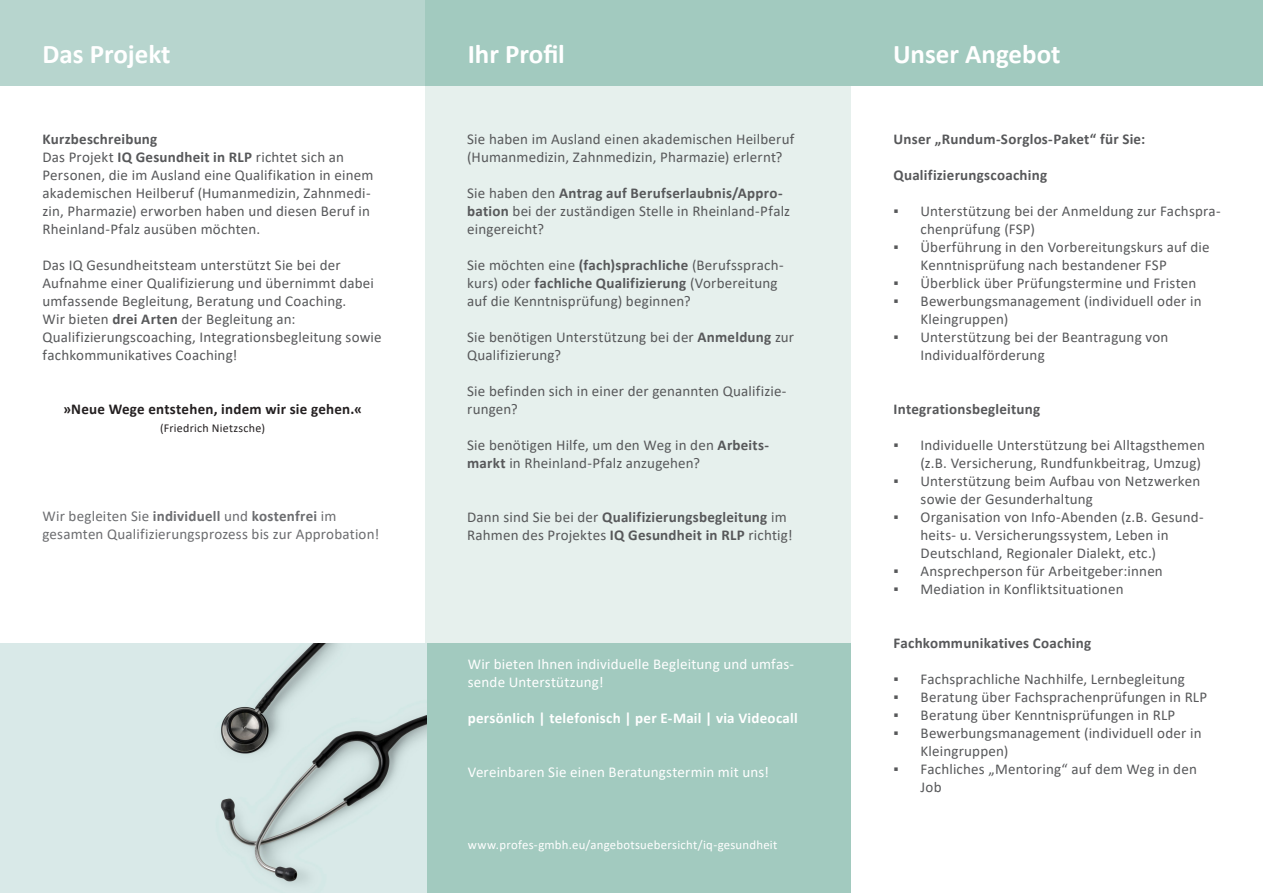
<style>
.page{position:relative;width:1263px;height:893px;background:#fff}
.page>*{position:absolute;margin:0;border:0;box-sizing:border-box;transform-origin:0 0}
._01_Überschrift_weiß_auf_grün{font:700 27px "Calibri";color:#fff}
._04_Fließtext_Calibri{font:15px/18px "Calibri";letter-spacing:.01em;color:#57585a}
._04_Fließtext_Calibri-2{font:700 15px "Calibri";letter-spacing:.015em;color:#57585a}
._04_Fließtext_Calibri-3{font:15px/18px "Calibri";letter-spacing:.01em;color:#fff}
._04_Fließtext_Calibri-4{font:15px/18px "Calibri";letter-spacing:.01em;color:#6c6d70}
._04_Fließtext_Calibri-5{font:700 15px "Calibri";letter-spacing:.015em;color:#fff}
._04_Fließtext_Calibri-6{font:700 15px "Calibri";letter-spacing:.015em;color:#231f20}
._04_Fließtext_Calibri-7{font:12.75px "Calibri";letter-spacing:.02em;color:#fff}
._04_Fließtext_Calibri-8{font:12px "Calibri";letter-spacing:.025em;color:#231f20}
.s1{font-weight:700}
</style>
<div class="page">
<div style="left:425px;top:85px;width:425px;height:808px;background:#e6f0ed"></div>
<div style="left:0;top:0;width:425px;height:85px;background:#b7d5ce"></div>
<div style="left:425px;top:0;width:425px;height:85px;background:#a2cabf"></div>
<div style="left:850px;top:0;width:413px;height:85px;background:#a2cabf"></div>
<div style="left:425px;top:643px;width:425px;height:250px;background:#a2cabf"></div>
<img style="left:0;top:643px;width:426px;height:250px">
<p class="_01_Überschrift_weiß_auf_grün" style="left:43px;top:35px;width:130px">Das Projekt</p>
<p class="_01_Überschrift_weiß_auf_grün" style="left:468px;top:35px;width:99px">Ihr Profil</p>
<p class="_01_Überschrift_weiß_auf_grün" style="left:893px;top:35px;width:169px">Unser Angebot</p>
<p class="_04_Fließtext_Calibri-2" style="left:43px;top:128px;width:116px">Kurzbeschreibung</p>
<p class="_04_Fließtext_Calibri" style="left:43px;top:148px;width:332px">Das Projekt <span class="s1">IQ Gesundheit in RLP</span> richtet sich an Personen, die im Ausland eine Qualifikation in einem akademischen Heilberuf (Humanmedizin, Zahnmedi&shy;zin, Pharmazie) erworben haben und diesen Beruf in Rheinland-Pfalz ausüben möchten.</p>
<p class="_04_Fließtext_Calibri" style="left:43px;top:256px;width:333px">Das IQ Gesundheitsteam unterstützt Sie bei der<br>Aufnahme einer Qualifizierung und übernimmt dabei umfassende Begleitung, Beratung und Coaching.</p>
<p class="_04_Fließtext_Calibri" style="left:43px;top:310px;width:255px">Wir bieten <span class="s1">drei Arten</span> der Begleitung an:</p>
<p class="_04_Fließtext_Calibri" style="left:43px;top:328px;width:341px">Qualifizierungscoaching, Integrationsbegleitung sowie fachkommunikatives Coaching!</p>
<p class="_04_Fließtext_Calibri-6" style="left:63px;top:398px;width:301px">»Neue Wege entstehen, indem wir sie gehen.«</p>
<p class="_04_Fließtext_Calibri-8" style="left:160px;top:420px;width:106px">(Friedrich Nietzsche)</p>
<p class="_04_Fließtext_Calibri-4" style="left:43px;top:507px;width:338px">Wir begleiten Sie <span class="s1">individuell</span> und <span class="s1">kostenfrei</span> im gesamten Qualifizierungsprozess bis zur Approbation!</p>
<p class="_04_Fließtext_Calibri" style="left:467px;top:130px;width:329px">Sie haben im Ausland einen akademischen Heilberuf (Humanmedizin, Zahnmedizin, Pharmazie) erlernt?</p>
<p class="_04_Fließtext_Calibri" style="left:467px;top:184px;width:324px">Sie haben den <span class="s1">Antrag auf Berufserlaubnis/Appro&shy;bation</span> bei der zuständigen Stelle in Rheinland-Pfalz eingereicht?</p>
<p class="_04_Fließtext_Calibri" style="left:467px;top:256px;width:318px">Sie möchten eine <span class="s1">(fach)sprachliche</span> (Berufssprach&shy;kurs) oder <span class="s1">fachliche Qualifizierung</span> (Vorbereitung auf die Kenntnisprüfung) beginnen?</p>
<p class="_04_Fließtext_Calibri" style="left:467px;top:328px;width:328px">Sie benötigen Unterstützung bei der <span class="s1">Anmeldung</span> zur<br>Qualifizierung?</p>
<p class="_04_Fließtext_Calibri" style="left:467px;top:382px;width:321px">Sie befinden sich in einer der genannten Qualifizie&shy;rungen?</p>
<p class="_04_Fließtext_Calibri" style="left:467px;top:436px;width:303px">Sie benötigen Hilfe, um den Weg in den <span class="s1">Arbeits&shy;markt</span> in Rheinland-Pfalz anzugehen?</p>
<p class="_04_Fließtext_Calibri" style="left:467px;top:508px;width:327px">Dann sind Sie bei der <span class="s1">Qualifizierungsbegleitung</span> im<br>Rahmen des Projektes <span class="s1">IQ Gesundheit in RLP</span> richtig!</p>
<p class="_04_Fließtext_Calibri-2" style="left:893px;top:128px;width:253px">Unser „Rundum-Sorglos-Paket“ für Sie:</p>
<p class="_04_Fließtext_Calibri-2" style="left:893px;top:164px;width:155px">Qualifizierungscoaching</p>
<p class="_04_Fließtext_Calibri" style="left:920px;top:202px;width:302px;text-indent:-27px">▪ Unterstützung bei der Anmeldung zur Fachspra&shy;chenprüfung (FSP)</p>
<p class="_04_Fließtext_Calibri" style="left:920px;top:238px;width:291px;text-indent:-27px">▪ Überführung in den Vorbereitungskurs auf die<br>Kenntnisprüfung nach bestandener FSP</p>
<p class="_04_Fließtext_Calibri" style="left:893px;top:274px;width:304px">▪ Überblick über Prüfungstermine und Fristen</p>
<p class="_04_Fließtext_Calibri" style="left:920px;top:292px;width:282px;text-indent:-27px">▪ Bewerbungsmanagement (individuell oder in<br>Kleingruppen)</p>
<p class="_04_Fließtext_Calibri" style="left:920px;top:328px;width:249px;text-indent:-27px">▪ Unterstützung bei der Beantragung von<br>Individualförderung</p>
<p class="_04_Fließtext_Calibri-2" style="left:893px;top:398px;width:148px">Integrationsbegleitung</p>
<p class="_04_Fließtext_Calibri" style="left:893px;top:436px;width:313px;text-align:right">▪ Individuelle Unterstützung bei Alltagsthemen (z.B. Versicherung, Rundfunkbeitrag, Umzug)</p>
<p class="_04_Fließtext_Calibri" style="left:920px;top:472px;width:281px;text-indent:-27px">▪ Unterstützung beim Aufbau von Netzwerken sowie der Gesunderhaltung</p>
<p class="_04_Fließtext_Calibri" style="left:920px;top:508px;width:285px;text-indent:-27px">▪ Organisation von Info-Abenden (z.B. Gesund&shy;heits- u. Versicherungssystem, Leben in<br>Deutschland, Regionaler Dialekt, etc.)</p>
<p class="_04_Fließtext_Calibri" style="left:893px;top:562px;width:271px">▪ Ansprechperson für Arbeitgeber:innen</p>
<p class="_04_Fließtext_Calibri" style="left:893px;top:580px;width:231px">▪ Mediation in Konfliktsituationen</p>
<p class="_04_Fließtext_Calibri-3" style="left:468px;top:655px;width:328px">Wir bieten Ihnen individuelle Begleitung und umfas&shy;sende Unterstützung!</p>
<p class="_04_Fließtext_Calibri-5" style="left:468px;top:708px;width:332px">persönlich | telefonisch | per E-Mail | via Videocall</p>
<p class="_04_Fließtext_Calibri-3" style="left:468px;top:763px;width:303px">Vereinbaren Sie einen Beratungstermin mit uns!</p>
<p class="_04_Fließtext_Calibri-2" style="left:893px;top:632px;width:199px">Fachkommunikatives Coaching</p>
<p class="_04_Fließtext_Calibri" style="left:893px;top:670px;width:293px">▪ Fachsprachliche Nachhilfe, Lernbegleitung</p>
<p class="_04_Fließtext_Calibri" style="left:893px;top:688px;width:315px">▪ Beratung über Fachsprachenprüfungen in RLP</p>
<p class="_04_Fließtext_Calibri" style="left:893px;top:706px;width:283px">▪ Beratung über Kenntnisprüfungen in RLP</p>
<p class="_04_Fließtext_Calibri" style="left:920px;top:724px;width:282px;text-indent:-27px">▪ Bewerbungsmanagement (individuell oder in<br>Kleingruppen)</p>
<p class="_04_Fließtext_Calibri" style="left:920px;top:760px;width:278px;text-indent:-27px">▪ Fachliches „Mentoring“ auf dem Weg in den<br>Job</p>
<p class="_04_Fließtext_Calibri-7" style="left:468px;top:836px;width:311px">www.profes-gmbh.eu/angebotsuebersicht/iq-gesundheit</p>
</div>
